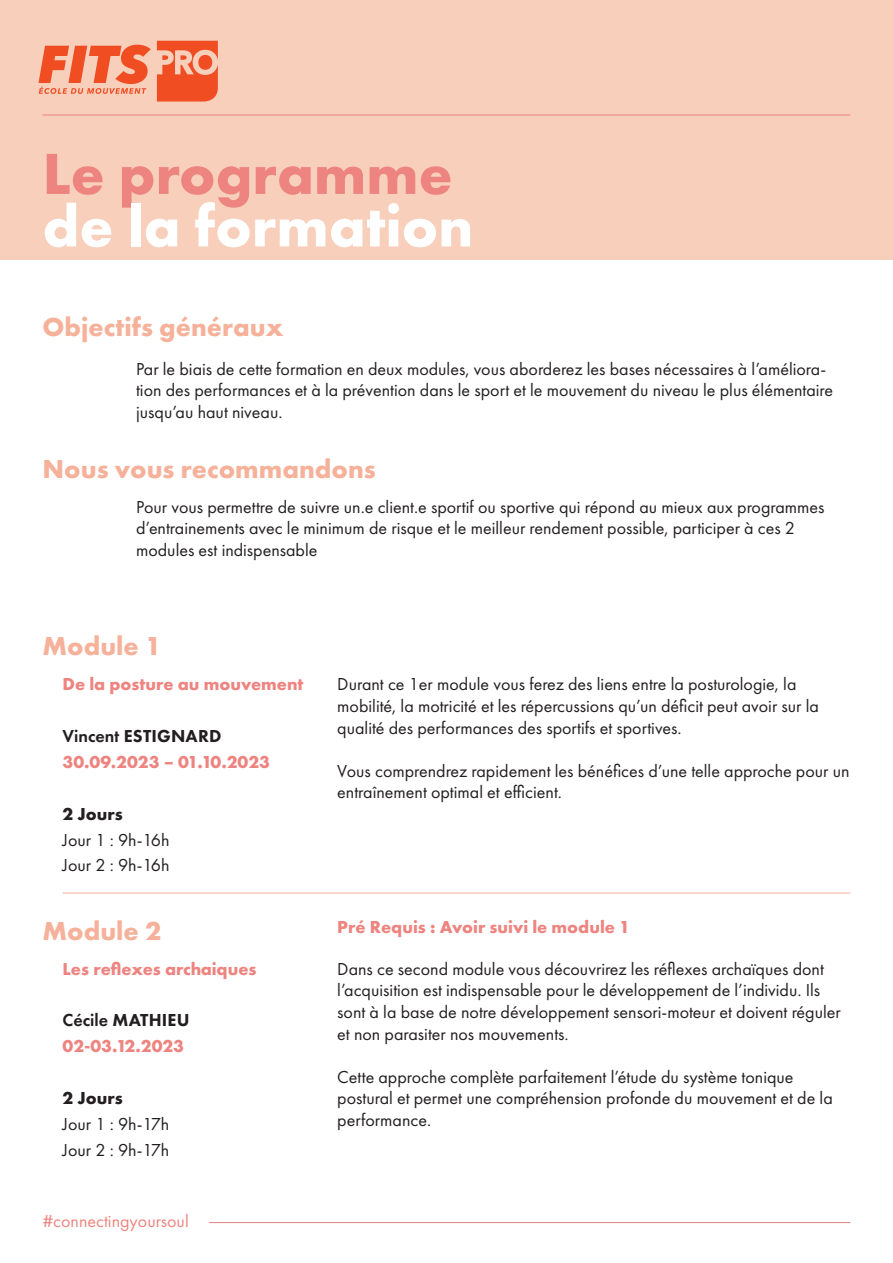
<style>
.page{position:relative;width:893px;height:1263px;background:#fff}
.page>*{position:absolute;margin:0;border:0;box-sizing:border-box;transform-origin:0 0}
.t1{font:700 60px "Futura PT";color:#fff}
.t2{font:700 60px "Futura PT";color:#ee8480}
.t3{font:700 27px "Futura PT";color:#f6b19a}
.t4{font:18px/21.6px "Futura PT";color:#231f20}
.t5{font:700 18px "Futura PT";color:#ee8480}
.t6{font:800 18px "Futura PT";letter-spacing:.01em;color:#231f20}
.t7{font:18px "Futura PT";color:#ee8480}
.t8{font:700 18px "Futura PT";color:#231f20}
.s1{font-weight:600}
</style>
<div class="page">
<div style="left:0;top:0;width:893px;height:260px;background:#f7cfbb"></div>
<hr style="left:43px;top:115px;width:807px;height:1px;background:#ee8480">
<hr style="left:63px;top:893px;width:787px;height:1px;background:#f6b19a">
<hr style="left:209px;top:1222px;width:641px;height:1px;background:#dc8181">
<svg style="left:157px;top:41px;width:61px;height:61px"></svg>
<svg style="left:38px;top:45px;width:113px;height:49px"></svg>
<p class="t2" style="left:43px;top:135px;width:412px">Le programme</p>
<p class="t1" style="left:43px;top:188px;width:432px">de la formation</p>
<p class="t3" style="left:43px;top:310px;width:242px">Objectifs généraux</p>
<p class="t4" style="left:136px;top:358px;width:698px">Par le biais de cette formation en deux modules, vous aborderez les bases nécessaires à l’améliora&shy;tion des performances et à la prévention dans le sport et le mouvement du niveau le plus élémentaire jusqu’au haut niveau.</p>
<p class="t3" style="left:43px;top:451px;width:335px">Nous vous recommandons</p>
<p class="t4" style="left:136px;top:496px;width:690px">Pour vous permettre de suivre un.e client.e sportif ou sportive qui répond au mieux aux programmes d’entrainements avec le minimum de risque et le meilleur rendement possible, participer à ces 2 modules est indispensable</p>
<p class="t3" style="left:43px;top:629px;width:120px">Module 1</p>
<p class="t5" style="left:63px;top:673px;width:242px">De la posture au mouvement</p>
<p class="t6" style="left:63px;top:725px;width:160px"><span class="s1">Vincent</span> ESTIGNARD</p>
<p class="t5" style="left:63px;top:750px;width:209px">30.09.2023 – 01.10.2023</p>
<p class="t8" style="left:63px;top:802px;width:62px">2 Jours</p>
<p class="t4" style="left:63px;top:829px;width:109px">Jour 1 : 9h-16h</p>
<p class="t4" style="left:63px;top:854px;width:109px">Jour 2 : 9h-16h</p>
<p class="t3" style="left:43px;top:913px;width:120px">Module 2</p>
<p class="t5" style="left:63px;top:957px;width:196px">Les reflexes archaiques</p>
<p class="t6" style="left:63px;top:1009px;width:129px"><span class="s1">Cécile</span> MATHIEU</p>
<p class="t5" style="left:63px;top:1035px;width:123px">02-03.12.2023</p>
<p class="t8" style="left:63px;top:1086px;width:62px">2 Jours</p>
<p class="t4" style="left:63px;top:1113px;width:108px">Jour 1 : 9h-17h</p>
<p class="t4" style="left:63px;top:1139px;width:108px">Jour 2 : 9h-17h</p>
<p class="t7" style="left:43px;top:1211px;width:148px">#connectingyoursoul</p>
<p class="t4" style="left:337px;top:673px;width:483px">Durant ce 1er module vous ferez des liens entre la posturologie, la mobilité, la motricité et les répercussions qu’un déficit peut avoir sur la qualité des performances des sportifs et sportives.</p>
<p class="t4" style="left:337px;top:760px;width:514px">Vous comprendrez rapidement les bénéfices d’une telle approche pour un entraînement optimal et efficient.</p>
<p class="t5" style="left:337px;top:915px;width:294px">Pré Requis : Avoir suivi le module 1</p>
<p class="t4" style="left:337px;top:958px;width:505px">Dans ce second module vous découvrirez les réflexes archaïques dont l’acquisition est indispensable pour le développement de l’individu. Ils sont à la base de notre développement sensori-moteur et doivent réguler et non parasiter nos mouvements.</p>
<p class="t4" style="left:337px;top:1066px;width:497px">Cette approche complète parfaitement l’étude du système tonique postural et permet une compréhension profonde du mouvement et de la performance.</p>
</div>
